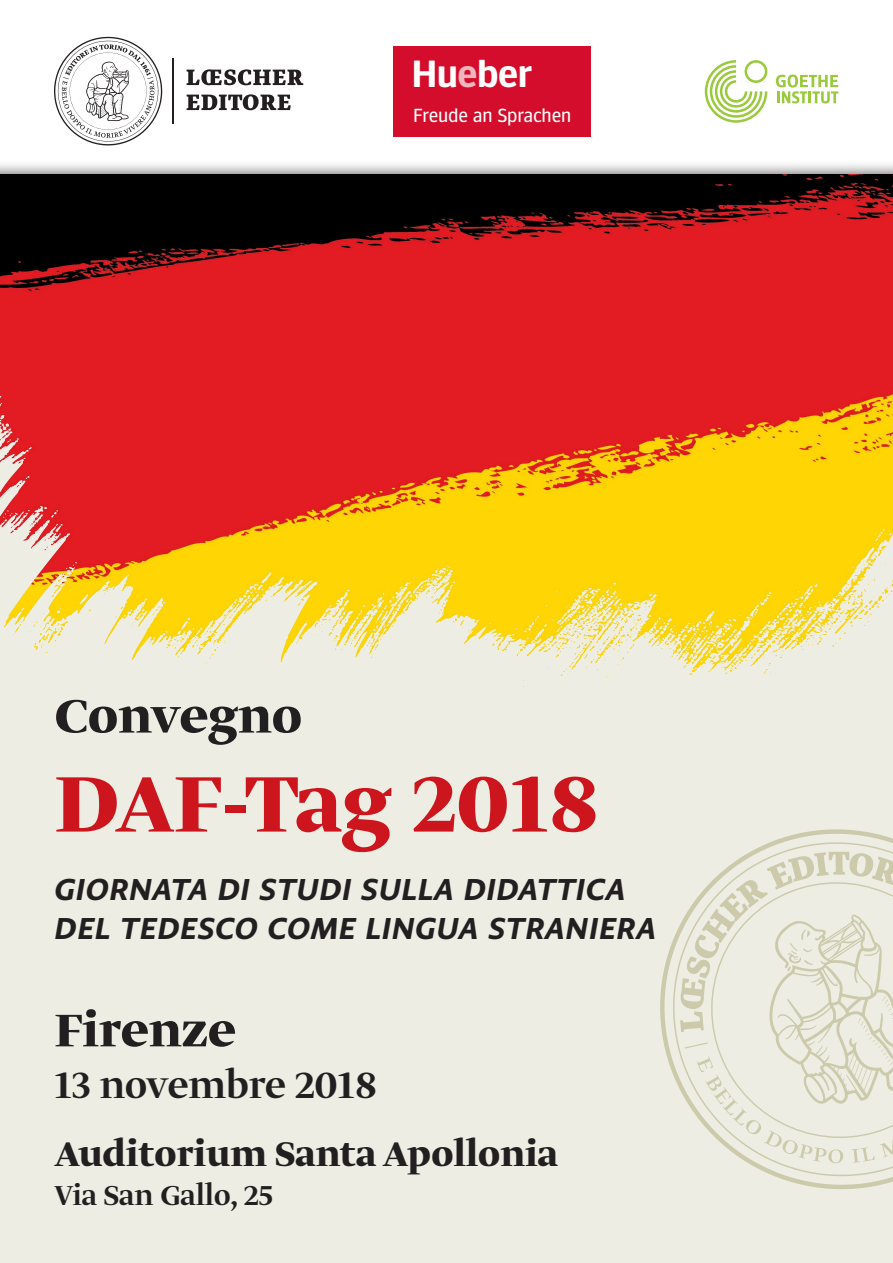
<style>
.page{position:relative;width:893px;height:1263px;background:#fff}
.page>*{position:absolute;margin:0;border:0;box-sizing:border-box;transform-origin:0 0}
.t1{font:700 93px "Greta Display Pro";color:#cd151d}
.t2{font:700 55.5px "Greta Display Pro";color:#231f20}
.t3{font:700 54px "Greta Display Pro";color:#231f20}
.t4{font:500 43.2px "Greta Display Pro";color:#231f20}
.t5{font:700 40.5px "Greta Display Pro";color:#231f20}
.t6{font:700 38.85px "Forward Sans";letter-spacing:-.015em;color:#fff}
.t7{font:36px/39px "Greta Sans Std Bld Ita";letter-spacing:.01em;color:#231f20}
.t8{font:500 32.4px "Greta Display Pro";color:#231f20}
.t9{font:19.5px "Forward Sans";letter-spacing:-.01em;color:#fff}
.s1{color:rgb(255 255 255/.7)}
</style>
<div class="page">
<div style="left:0;top:174px;width:893px;height:1089px;background:#eeede4"></div>
<hr style="left:172px;top:59px;width:1px;height:65px;background:#231f20">
<svg style="left:54px;top:36px;width:109px;height:110px"></svg>
<svg style="left:187px;top:94px;width:104px;height:16px"></svg>
<svg style="left:187px;top:69px;width:116px;height:16px"></svg>
<svg style="left:705px;top:60px;width:62px;height:63px"></svg>
<svg style="left:776px;top:75px;width:62px;height:28px"></svg>
<img style="left:0;top:174px;width:893px;height:513px">
<svg style="left:660px;top:829px;width:233px;height:361px"></svg>
<svg style="left:680px;top:852px;width:213px;height:311px"></svg>
<div style="left:394px;top:46px;width:197px;height:91px;background:#d30d2b"></div>
<p class="t6" style="left:412px;top:46px;width:122px">Hu<span class="s1">e</span>ber</p>
<p class="t9" style="left:413px;top:101px;width:160px">Freude an Sprachen</p>
<h2 class="t2" style="left:54px;top:683px;width:249px">Convegno</h2>
<h1 class="t1" style="left:54px;top:749px;width:547px">DAF-Tag 2018</h1>
<p class="t7" style="left:55px;top:869px;width:603px">GIORNATA DI STUDI SULLA DIDATTICA<br>DEL TEDESCO COME LINGUA STRANIERA</p>
<h3 class="t3" style="left:54px;top:998px;width:183px">Firenze</h3>
<p class="t4" style="left:54px;top:1060px;width:324px">13 novembre 2018</p>
<p class="t5" style="left:54px;top:1130px;width:505px">Auditorium Santa Apollonia</p>
<p class="t8" style="left:54px;top:1176px;width:220px">Via San Gallo, 25</p>
</div>
